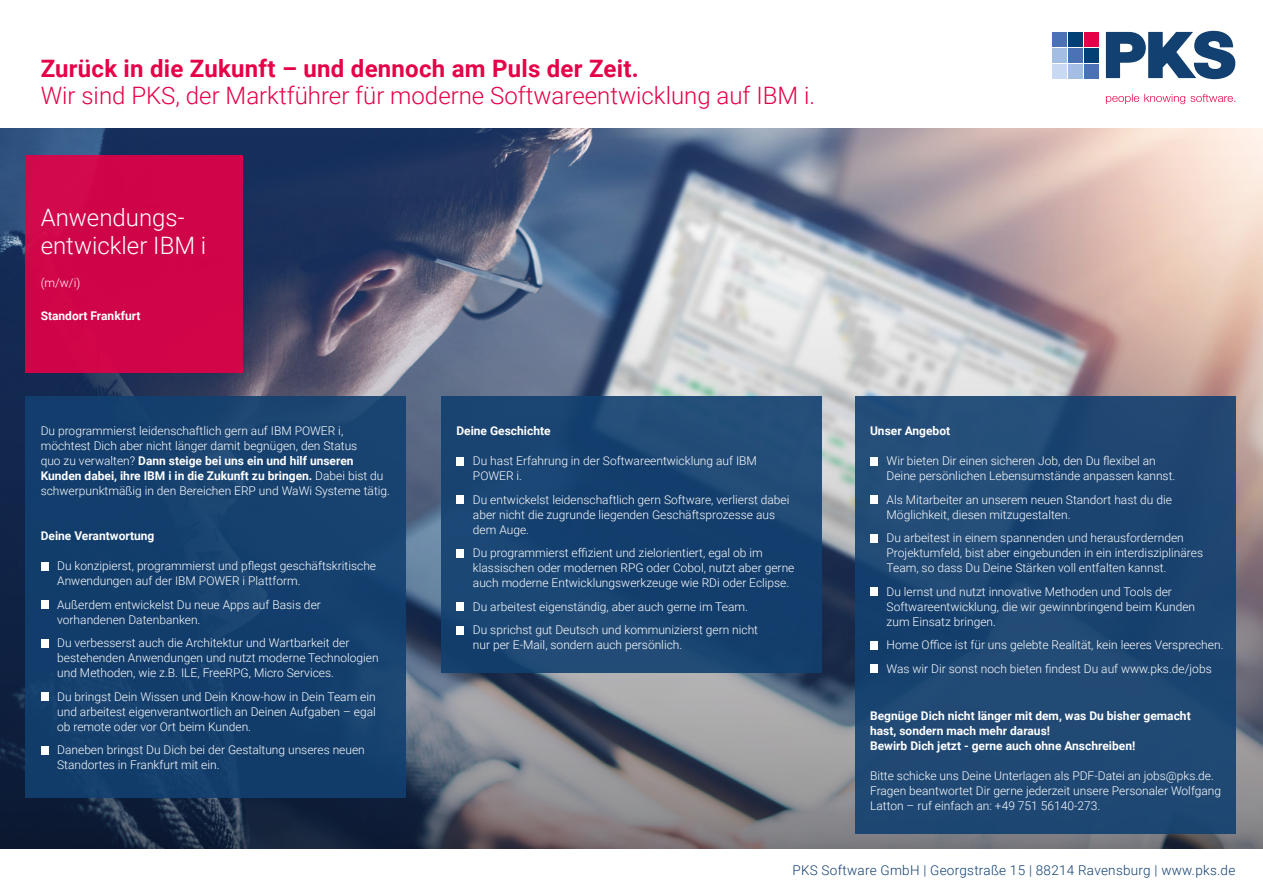
<style>
.page{position:relative;width:1263px;height:893px;background:#fff}
.page>*{position:absolute;margin:0;border:0;box-sizing:border-box;transform-origin:0 0}
.t1{font:300 24px "Roboto";color:#e50047}
.t2{font:700 24px "Roboto";letter-spacing:.01em;color:#e50047}
.t3{font:300 24px/28.5px "Roboto";color:#fff}
.t4{font:300 13.5px "Roboto";letter-spacing:.02em;color:#124070}
.t5{font:300 12px/15px "Roboto";color:#fff}
.t6{font:700 12px/15px "Roboto";color:#fff}
.s1{font-weight:700}
</style>
<div class="page">
<img style="left:0;top:129px;width:1263px;height:719px">
<div style="left:26px;top:155px;width:217px;height:217px;background:#d00448"></div>
<svg style="left:1106px;top:31px;width:129px;height:48px"></svg>
<div style="left:1084px;top:64px;width:15px;height:14px;background:#4a72b4"></div>
<div style="left:1053px;top:32px;width:14px;height:14px;background:#4a72b4"></div>
<div style="left:1068px;top:32px;width:15px;height:14px;background:#004075"></div>
<div style="left:1084px;top:48px;width:15px;height:14px;background:#004075"></div>
<div style="left:1053px;top:48px;width:14px;height:14px;background:#a4bde3"></div>
<div style="left:1068px;top:48px;width:15px;height:14px;background:#4a72b4"></div>
<div style="left:1053px;top:64px;width:14px;height:14px;background:#c8d9f1"></div>
<div style="left:1068px;top:64px;width:15px;height:14px;background:#a4bde3"></div>
<div style="left:1084px;top:32px;width:15px;height:14px;background:#e50047"></div>
<svg style="left:1106px;top:94px;width:129px;height:10px"></svg>
<div style="left:26px;top:396px;width:380px;height:402px;background:#124070"></div>
<div style="left:441px;top:396px;width:381px;height:277px;background:#194472"></div>
<div style="left:855px;top:396px;width:380px;height:437px;background:#1f4873"></div>
<div style="left:41px;top:562px;width:8px;height:8px;background:#fff"></div>
<div style="left:41px;top:601px;width:8px;height:8px;background:#fff"></div>
<div style="left:41px;top:639px;width:8px;height:8px;background:#fff"></div>
<div style="left:41px;top:693px;width:8px;height:8px;background:#fff"></div>
<div style="left:41px;top:746px;width:8px;height:8px;background:#fff"></div>
<div style="left:870px;top:457px;width:8px;height:8px;background:#fff"></div>
<div style="left:870px;top:496px;width:8px;height:8px;background:#fff"></div>
<div style="left:870px;top:534px;width:8px;height:8px;background:#fff"></div>
<div style="left:870px;top:588px;width:8px;height:8px;background:#fff"></div>
<div style="left:870px;top:641px;width:8px;height:8px;background:#fff"></div>
<div style="left:870px;top:665px;width:8px;height:8px;background:#fff"></div>
<div style="left:456px;top:457px;width:8px;height:8px;background:#fff"></div>
<div style="left:456px;top:496px;width:8px;height:8px;background:#fff"></div>
<div style="left:456px;top:549px;width:8px;height:8px;background:#fff"></div>
<div style="left:456px;top:603px;width:8px;height:8px;background:#fff"></div>
<div style="left:456px;top:626px;width:8px;height:8px;background:#fff"></div>
<h1 class="t2" style="left:41px;top:52px;width:599px">Zurück in die Zukunft – und dennoch am Puls der Zeit.</h1>
<h1 class="t1" style="left:41px;top:79px;width:776px">Wir sind PKS, der Marktführer für moderne Softwareentwicklung auf IBM i.</h1>
<h1 class="t3" style="left:41px;top:202px;width:167px">Anwendungs&shy;entwickler IBM i</h1>
<p class="t5" style="left:41px;top:275px;width:41px">(m/w/i)</p>
<p class="t6" style="left:41px;top:308px;width:101px">Standort Frankfurt</p>
<p class="t5" style="left:41px;top:423px;width:351px">Du programmierst leidenschaftlich gern auf IBM POWER i, möchtest Dich aber nicht länger damit begnügen, den Status<br>quo zu verwalten? <span class="s1">Dann steige bei uns ein und hilf unseren Kunden dabei, ihre IBM i in die Zukunft zu bringen.</span> Dabei bist du schwerpunktmäßig in den Bereichen ERP und WaWi Systeme tätig.</p>
<p class="t6" style="left:41px;top:528px;width:115px">Deine Verantwortung</p>
<p class="t5" style="left:57px;top:558px;width:320px">Du konzipierst, programmierst und pflegst geschäftskritische<br>Anwendungen auf der IBM POWER i Plattform.</p>
<p class="t5" style="left:57px;top:596px;width:265px">Außerdem entwickelst Du neue Apps auf Basis der vorhandenen Datenbanken.</p>
<p class="t5" style="left:57px;top:635px;width:323px">Du verbesserst auch die Architektur und Wartbarkeit der bestehenden Anwendungen und nutzt moderne Technologien und Methoden, wie z.B. ILE, FreeRPG, Micro Services.</p>
<p class="t5" style="left:57px;top:688px;width:320px;text-align:justify">Du bringst Dein Wissen und Dein Know-how in Dein Team ein und arbeitest eigenverantwortlich an Deinen Aufgaben – egal ob remote oder vor Ort beim Kunden.</p>
<p class="t5" style="left:57px;top:742px;width:309px">Daneben bringst Du Dich bei der Gestaltung unseres neuen<br>Standortes in Frankfurt mit ein.</p>
<p class="t6" style="left:456px;top:423px;width:96px">Deine Geschichte</p>
<p class="t5" style="left:473px;top:453px;width:285px">Du hast Erfahrung in der Softwareentwicklung auf IBM<br>POWER i.</p>
<p class="t5" style="left:473px;top:491px;width:318px">Du entwickelst leidenschaftlich gern Software, verlierst dabei aber nicht die zugrunde liegenden Geschäftsprozesse aus dem Auge.</p>
<p class="t5" style="left:473px;top:545px;width:323px">Du programmierst effizient und zielorientiert, egal ob im klassischen oder modernen RPG oder Cobol, nutzt aber gerne auch moderne Entwicklungswerkzeuge wie RDi oder Eclipse.</p>
<p class="t5" style="left:473px;top:594px;width:287px;line-height:23.5px">Du arbeitest eigenständig, aber auch gerne im Team.<br>Du sprichst gut Deutsch und kommunizierst gern nicht</p>
<p class="t5" style="left:473px;top:637px;width:211px">nur per E-Mail, sondern auch persönlich.</p>
<p class="t6" style="left:870px;top:423px;width:82px">Unser Angebot</p>
<p class="t5" style="left:886px;top:453px;width:290px">Wir bieten Dir einen sicheren Job, den Du flexibel an<br>Deine persönlichen Lebensumstände anpassen kannst.</p>
<p class="t5" style="left:886px;top:491px;width:287px">Als Mitarbeiter an unserem neuen Standort hast du die<br>Möglichkeit, diesen mitzugestalten.</p>
<p class="t5" style="left:886px;top:530px;width:318px">Du arbeitest in einem spannenden und herausfordernden<br>Projektumfeld, bist aber eingebunden in ein interdisziplinäres<br>Team, so dass Du Deine Stärken voll entfalten kannst.</p>
<p class="t5" style="left:886px;top:583px;width:310px">Du lernst und nutzt innovative Methoden und Tools der<br>Softwareentwicklung, die wir gewinnbringend beim Kunden zum Einsatz bringen.</p>
<p class="t5" style="left:886px;top:633px;width:338px;line-height:23.5px">Home Office ist für uns gelebte Realität, kein leeres Versprechen.<br>Was wir Dir sonst noch bieten findest Du auf www.pks.de/jobs</p>
<p class="t6" style="left:870px;top:707px;width:322px">Begnüge Dich nicht länger mit dem, was Du bisher gemacht hast, sondern mach mehr daraus!<br>Bewirb Dich jetzt - gerne auch ohne Anschreiben!</p>
<p class="t5" style="left:870px;top:767px;width:353px">Bitte schicke uns Deine Unterlagen als PDF-Datei an jobs@pks.de.<br>Fragen beantwortet Dir gerne jederzeit unsere Personaler Wolfgang<br>Latton – ruf einfach an: +49 751 56140-273.</p>
<p class="t4" style="left:792px;top:861px;width:444px">PKS Software GmbH | Georgstraße 15 | 88214 Ravensburg | www.pks.de</p>
</div>
